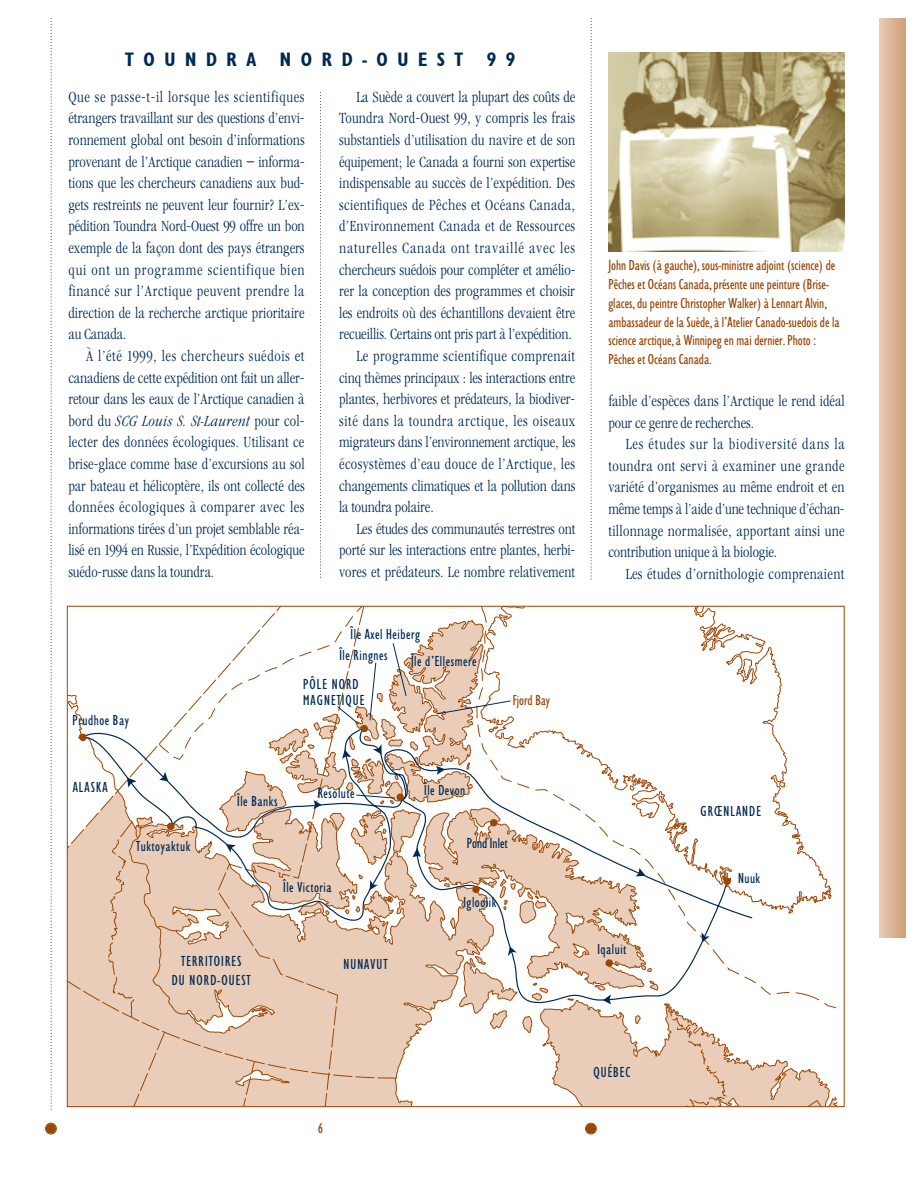
<style>
.page{position:relative;width:918px;height:1188px;background:#fff}
.page>*{position:absolute;margin:0;border:0;box-sizing:border-box;transform-origin:0 0}
.t1{font:20.1px "Gill Sans Bld Cnd";letter-spacing:.475em;color:#002954}
.t2{font:15.15px/21.6px "Garamond Lgt Cnd";color:#002954;text-align:justify}
.t3{font:condensed 15.15px/18.8px "Gill Sans";color:#9a4606}
.t4{font:condensed 15.15px "Gill Sans";letter-spacing:.035em;color:#002954}
.t5{font:15.15px "Garamond Lgt Cnd";letter-spacing:.03em;color:#002954}
.t6{font:15.15px "Garamond Lgt Cnd";letter-spacing:.035em;color:#002954}
.t7{font:condensed 15.15px/15.9px "Gill Sans";letter-spacing:.07em;color:#002954}
.t8{font:15.15px "Garamond Lgt Cnd";letter-spacing:.02em;color:#002954}
.t9{font:15.15px "Garamond Lgt Cnd";letter-spacing:.045em;color:#002954}
.t10{font:15.15px "Garamond Lgt Cnd";letter-spacing:.06em;color:#002954}
.t11{font:15.15px "Garamond Lgt Cnd Itl";letter-spacing:.025em;color:#002954}
.t12{font:condensed 15.15px "Gill Sans";color:#002954}
.s1{font-family:"Garamond Lgt Cnd"}
</style>
<div class="page">
<svg style="left:69px;top:694px;width:11px;height:411px"></svg>
<div style="left:879px;top:18px;width:26px;height:919px;background:linear-gradient(to right,#e7cab6,#d3a17e)"></div>
<svg style="left:51px;top:18px;width:1px;height:1092px"></svg>
<div style="left:46px;top:1124px;width:10px;height:10px;background:#9a4606;border-radius:50%"></div>
<div style="left:45px;top:1123px;width:12px;height:11px;border:1px solid #9a4606;border-radius:50%"></div>
<div style="left:586px;top:1124px;width:10px;height:10px;background:#9a4606;border-radius:50%"></div>
<div style="left:585px;top:1123px;width:12px;height:11px;border:1px solid #9a4606;border-radius:50%"></div>
<svg style="left:320px;top:92px;width:1px;height:486px"></svg>
<svg style="left:591px;top:18px;width:1px;height:562px"></svg>
<img style="left:608px;top:53px;width:237px;height:199px">
<svg style="left:80px;top:607px;width:751px;height:499px"></svg>
<h1 class="t1" style="left:125px;top:53px;width:392px">TOUNDRA NORD-OUEST 99</h1>
<p class="t2" style="left:68px;top:87px;width:238px">Que se passe-t-il lorsque les scientifiques étrangers travaillant sur des questions d’envi&shy;ronnement global ont besoin d’informations provenant de l’Arctique canadien – informa&shy;tions que les chercheurs canadiens aux bud&shy;gets restreints ne peuvent leur fournir? L’ex&shy;pédition Toundra Nord-Ouest 99 offre un bon exemple de la façon dont des pays étrangers qui ont un programme scientifique bien financé sur l’Arctique peuvent prendre la direction de la recherche arctique prioritaire au Canada.</p>
<p class="t2" style="left:68px;top:346px;width:238px;text-indent:17px">À l’été 1999, les chercheurs suédois et canadiens de cette expédition ont fait un aller&shy;retour dans les eaux de l’Arctique canadien à</p>
<p class="t11" style="left:68px;top:415px;width:238px"><span class="s1">bord du</span> SCG Louis S. St-Laurent <span class="s1">pour col-</span></p>
<p class="t2" style="left:68px;top:433px;width:238px">lecter des données écologiques. Utilisant ce brise-glace comme base d’excursions au sol par bateau et hélicoptère, ils ont collecté des données écologiques à comparer avec les informations tirées d’un projet semblable réa&shy;lisé en 1994 en Russie, l’Expédition écologique suédo-russe dans la toundra.</p>
<p class="t2" style="left:356px;top:87px;width:220px">La Suède a couvert la plupart des coûts de</p>
<p class="t8" style="left:339px;top:112px;width:238px">Toundra Nord-Ouest 99, y compris les frais</p>
<p class="t2" style="left:339px;top:130px;width:237px">substantiels d’utilisation du navire et de son</p>
<p class="t2" style="left:339px;top:152px;width:238px">équipement; le Canada a fourni son expertise</p>
<p class="t2" style="left:339px;top:173px;width:237px">indispensable au succès de l’expédition. Des</p>
<p class="t6" style="left:339px;top:198px;width:238px">scientifiques de Pêches et Océans Canada,</p>
<p class="t5" style="left:339px;top:220px;width:238px">d’Environnement Canada et de Ressources</p>
<p class="t10" style="left:339px;top:242px;width:237px">naturelles Canada ont travaillé avec les</p>
<p class="t2" style="left:339px;top:260px;width:238px">chercheurs suédois pour compléter et amélio-</p>
<p class="t2" style="left:339px;top:281px;width:237px">rer la conception des programmes et choisir</p>
<p class="t2" style="left:339px;top:303px;width:238px">les endroits où des échantillons devaient être</p>
<p class="t2" style="left:339px;top:325px;width:234px">recueillis. Certains ont pris part à l’expédition.</p>
<p class="t6" style="left:356px;top:350px;width:220px">Le programme scientifique comprenait</p>
<p class="t2" style="left:339px;top:368px;width:238px">cinq thèmes principaux : les interactions entre</p>
<p class="t2" style="left:339px;top:389px;width:238px">plantes, herbivores et prédateurs, la biodiver-</p>
<p class="t9" style="left:339px;top:414px;width:238px">sité dans la toundra arctique, les oiseaux</p>
<p class="t2" style="left:339px;top:433px;width:238px">migrateurs dans l’environnement arctique, les</p>
<p class="t5" style="left:339px;top:458px;width:237px">écosystèmes d’eau douce de l’Arctique, les</p>
<p class="t2" style="left:339px;top:476px;width:238px">changements climatiques et la pollution dans</p>
<p class="t2" style="left:339px;top:497px;width:96px">la toundra polaire.</p>
<p class="t2" style="left:356px;top:519px;width:220px">Les études des communautés terrestres ont</p>
<p class="t2" style="left:339px;top:541px;width:238px">porté sur les interactions entre plantes, herbi-</p>
<p class="t2" style="left:339px;top:562px;width:238px">vores et prédateurs. Le nombre relativement</p>
<p class="t4" style="left:351px;top:629px;width:71px">Île Axel Heiberg</p>
<p class="t4" style="left:339px;top:650px;width:50px">Île Ringnes</p>
<p class="t4" style="left:411px;top:656px;width:67px">Île d’Ellesmere</p>
<p class="t4" style="left:73px;top:715px;width:58px">Prudhoe Bay</p>
<p class="t4" style="left:73px;top:782px;width:36px">ALASKA</p>
<p class="t4" style="left:136px;top:841px;width:56px">Tuktoyaktuk</p>
<p class="t7" style="left:303px;top:678px;width:63px">PÔLE NORD<br>MAGNETIQUE</p>
<p class="t4" style="left:237px;top:796px;width:42px">Île Banks</p>
<p class="t4" style="left:318px;top:788px;width:38px">Resolute</p>
<p class="t4" style="left:283px;top:882px;width:50px">Île Victoria</p>
<p class="t7" style="left:172px;top:953px;width:80px;line-height:18.8px;text-align:center">TERRITOIRES<br>DU NORD-OUEST</p>
<p class="t7" style="left:343px;top:958px;width:46px">NUNAVUT</p>
<p class="t4" style="left:424px;top:784px;width:43px">Île Devon</p>
<p class="t3" style="left:513px;top:692px;width:39px">Fjord Bay</p>
<p class="t12" style="left:467px;top:838px;width:42px">Pond Inlet</p>
<p class="t4" style="left:463px;top:897px;width:34px">Igloolik</p>
<p class="t3" style="left:608px;top:258px;width:233px">John Davis (à gauche), sous-ministre adjoint (science) de Pêches et Océans Canada, présente une peinture (Brise&shy;glaces, du peintre Christopher Walker) à Lennart Alvin, ambassadeur de la Suède, à l’Atelier Canado-suedois de la science arctique, à Winnipeg en mai dernier. Photo :<br>Pêches et Océans Canada.</p>
<p class="t2" style="left:608px;top:391px;width:238px">faible d’espèces dans l’Arctique le rend idéal pour ce genre de recherches.</p>
<p class="t2" style="left:608px;top:435px;width:238px;text-indent:17px">Les études sur la biodiversité dans la toundra ont servi à examiner une grande variété d’organismes au même endroit et en même temps à l’aide d’une technique d’échan&shy;tillonnage normalisée, apportant ainsi une contribution unique à la biologie.</p>
<p class="t5" style="left:626px;top:567px;width:220px">Les études d’ornithologie comprenaient</p>
<p class="t7" style="left:701px;top:805px;width:62px">GRŒNLANDE</p>
<p class="t4" style="left:597px;top:944px;width:31px">Iqaluit</p>
<p class="t4" style="left:738px;top:873px;width:24px">Nuuk</p>
<p class="t3" style="left:318px;top:1120px;width:7px">6</p>
<p class="t4" style="left:593px;top:1067px;width:38px">QUÉBEC</p>
</div>
